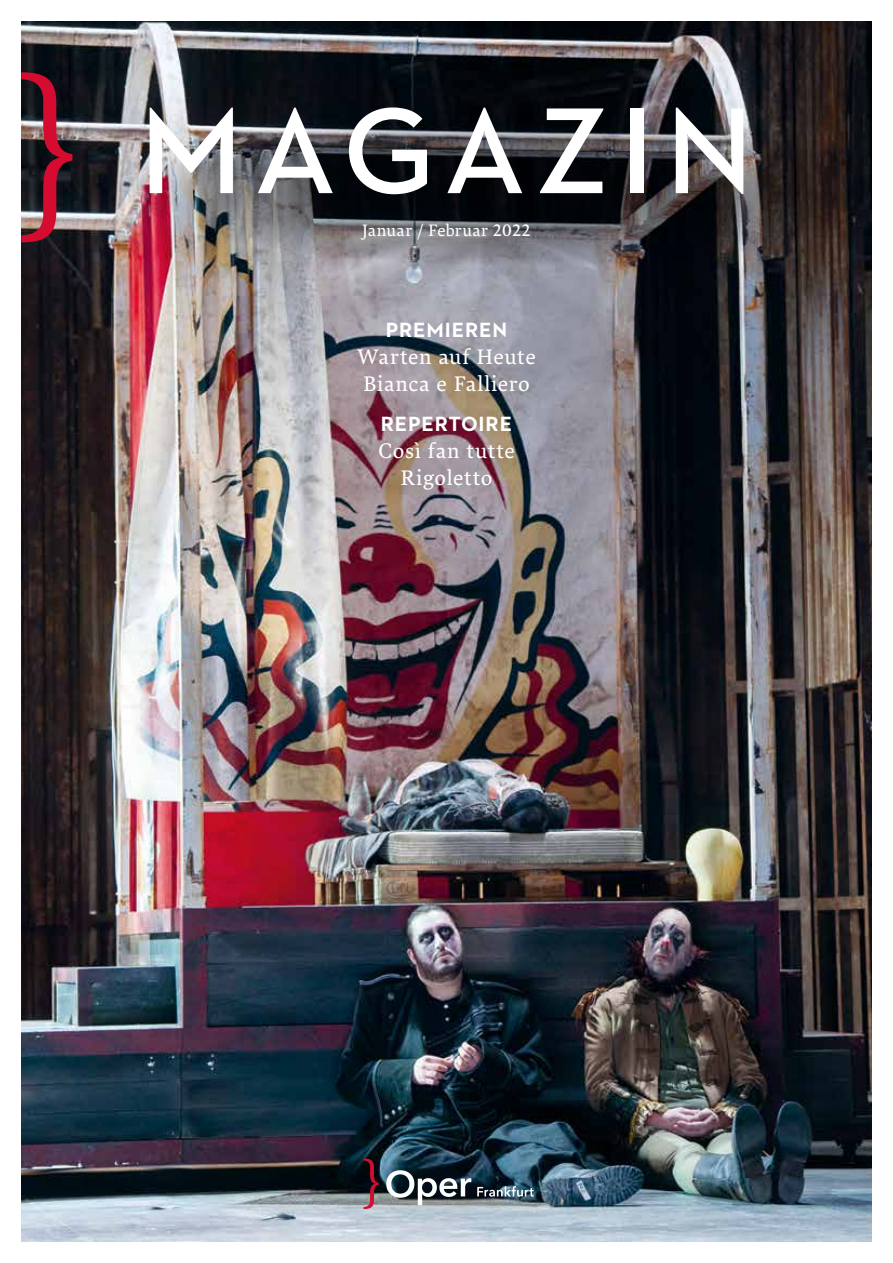
<style>
.page{position:relative;width:893px;height:1263px;background:#fff}
.page>*{position:absolute;margin:0;border:0;box-sizing:border-box;transform-origin:0 0}
.t1{font:600 124.5px "Neutraface 2 Text";letter-spacing:.085em;color:#fff}
.t2{font:21px/27px "Lava Std";letter-spacing:.025em;color:#fff}
.t3{font:700 21px "Neutraface 2 Text";letter-spacing:.04em;color:#fff}
.t4{font:16.5px "Lava Std";letter-spacing:.015em;color:#fff}
</style>
<div class="page">
<img style="left:21px;top:21px;width:851px;height:1221px">
<img style="left:127px;top:111px;width:745px;height:155px">
<svg style="left:364px;top:1158px;width:15px;height:51px"></svg>
<svg style="left:386px;top:1170px;width:85px;height:35px"></svg>
<svg style="left:477px;top:1186px;width:57px;height:10px"></svg>
<svg style="left:21px;top:72px;width:51px;height:170px;background:#612936"></svg>
<h1 class="t1" style="left:139px;top:72px;width:616px">MAGAZIN</h1>
<p class="t4" style="left:362px;top:219px;width:170px">Januar / Februar 2022</p>
<p class="t3" style="left:386px;top:316px;width:123px">PREMIEREN</p>
<p class="t2" style="left:357px;top:342px;width:180px">Warten auf Heute<br>Bianca e Falliero</p>
<p class="t3" style="left:381px;top:410px;width:133px">REPERTOIRE</p>
<p class="t2" style="left:378px;top:436px;width:138px;text-align:center">Così fan tutte<br>Rigoletto</p>
</div>
